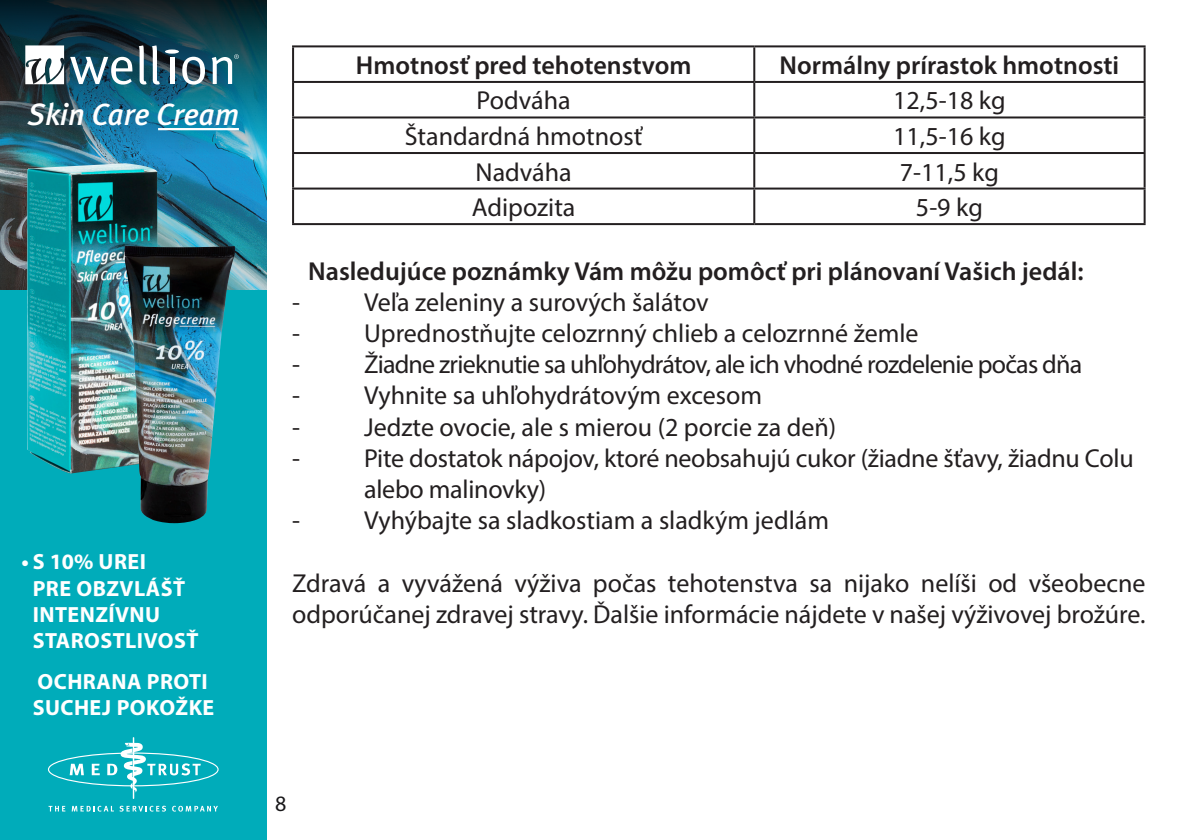
<style>
.page{position:relative;width:1191px;height:840px;background:#fff}
.page>*{position:absolute;margin:0;border:0;box-sizing:border-box;transform-origin:0 0}
.t1{font:italic 500 30.6px "Meta";color:#fff}
.t2{font:26px/31.2px "Myriad Pro";color:#231f20}
.t3{font:600 26px "Myriad Pro";color:#231f20}
.t4{font:26px "Myriad Pro";letter-spacing:-.03em;color:#231f20}
.t5{font:700 22px/26.4px "Myriad Pro";letter-spacing:.02em;color:#fff}
.t6{font:22px "Myriad Pro";color:#181719}
</style>
<div class="page">
<hr style="left:292px;top:45px;width:462px;height:2px;background:#231f20">
<hr style="left:292px;top:47px;width:2px;height:34px;background:#231f20">
<hr style="left:754px;top:45px;width:391px;height:2px;background:#231f20">
<hr style="left:753px;top:47px;width:2px;height:34px;background:#231f20">
<hr style="left:1143px;top:47px;width:2px;height:34px;background:#231f20">
<hr style="left:292px;top:81px;width:462px;height:2px;background:#231f20">
<hr style="left:292px;top:83px;width:2px;height:33px;background:#231f20">
<hr style="left:754px;top:81px;width:391px;height:2px;background:#231f20">
<hr style="left:753px;top:83px;width:2px;height:33px;background:#231f20">
<hr style="left:1143px;top:83px;width:2px;height:33px;background:#231f20">
<hr style="left:292px;top:116px;width:462px;height:2px;background:#231f20">
<hr style="left:292px;top:118px;width:2px;height:34px;background:#231f20">
<hr style="left:754px;top:116px;width:391px;height:2px;background:#231f20">
<hr style="left:753px;top:118px;width:2px;height:34px;background:#231f20">
<hr style="left:1143px;top:118px;width:2px;height:34px;background:#231f20">
<hr style="left:292px;top:152px;width:462px;height:2px;background:#231f20">
<hr style="left:292px;top:154px;width:2px;height:33px;background:#231f20">
<hr style="left:754px;top:152px;width:391px;height:2px;background:#231f20">
<hr style="left:753px;top:154px;width:2px;height:33px;background:#231f20">
<hr style="left:1143px;top:154px;width:2px;height:33px;background:#231f20">
<hr style="left:292px;top:187px;width:462px;height:2px;background:#231f20">
<hr style="left:292px;top:189px;width:2px;height:34px;background:#231f20">
<hr style="left:754px;top:187px;width:391px;height:2px;background:#231f20">
<hr style="left:753px;top:189px;width:2px;height:34px;background:#231f20">
<hr style="left:1143px;top:189px;width:2px;height:34px;background:#231f20">
<hr style="left:292px;top:223px;width:462px;height:2px;background:#231f20">
<hr style="left:754px;top:223px;width:391px;height:2px;background:#231f20">
<div style="left:0;top:289px;width:266px;height:550px;background:#00acba"></div>
<img style="left:0;top:153px;width:266px;height:136px">
<img style="left:0;top:0;width:266px;height:153px">
<svg style="left:139px;top:45px;width:21px;height:39px"></svg>
<div style="left:170px;top:58px;width:5px;height:26px;background:#fff"></div>
<svg style="left:182px;top:57px;width:23px;height:28px"></svg>
<svg style="left:70px;top:57px;width:62px;height:27px"></svg>
<svg style="left:165px;top:49px;width:14px;height:5px"></svg>
<svg style="left:212px;top:54px;width:27px;height:30px"></svg>
<svg style="left:25px;top:45px;width:39px;height:39px"></svg>
<hr style="left:158px;top:128px;width:81px;height:2px;background:#fff">
<svg style="left:70px;top:763px;width:14px;height:11px"></svg>
<svg style="left:92px;top:763px;width:8px;height:11px"></svg>
<svg style="left:107px;top:737px;width:94px;height:61px"></svg>
<svg style="left:49px;top:805px;width:16px;height:6px"></svg>
<svg style="left:72px;top:805px;width:94px;height:6px"></svg>
<svg style="left:172px;top:805px;width:46px;height:6px"></svg>
<img style="left:27px;top:163px;width:131px;height:310px">
<img style="left:124px;top:245px;width:111px;height:278px">
<p class="t1" style="left:27px;top:96px;width:213px">Skin Care Cream</p>
<p class="t5" style="left:33px;top:547px;width:167px;text-indent:-11px">• S 10% UREI<br>PRE OBZVLÁŠŤ<br>INTENZÍVNU<br>STAROSTLIVOSŤ</p>
<p class="t5" style="left:33px;top:666px;width:183px">OCHRANA PROTI<br>SUCHEJ POKOŽKE</p>
<p class="t3" style="left:356px;top:49px;width:337px">Hmotnosť pred tehotenstvom</p>
<p class="t3" style="left:779px;top:49px;width:341px">Normálny prírastok hmotnosti</p>
<p class="t2" style="left:476px;top:85px;width:96px">Podváha</p>
<p class="t2" style="left:893px;top:85px;width:114px">12,5-18 kg</p>
<p class="t2" style="left:405px;top:120px;width:239px">Štandardná hmotnosť</p>
<p class="t2" style="left:893px;top:120px;width:114px">11,5-16 kg</p>
<p class="t2" style="left:475px;top:156px;width:98px">Nadváha</p>
<p class="t2" style="left:900px;top:156px;width:100px">7-11,5 kg</p>
<p class="t2" style="left:472px;top:191px;width:105px">Adipozita</p>
<p class="t2" style="left:916px;top:191px;width:68px">5-9 kg</p>
<p class="t3" style="left:308px;top:254px;width:777px">Nasledujúce poznámky Vám môžu pomôcť pri plánovaní Vašich jedál:</p>
<p class="t2" style="left:292px;top:286px;width:9px">-</p>
<p class="t2" style="left:364px;top:286px;width:346px">Veľa zeleniny a surových šalátov</p>
<p class="t2" style="left:292px;top:317px;width:9px">-</p>
<p class="t2" style="left:364px;top:317px;width:556px">Uprednostňujte celozrnný chlieb a celozrnné žemle</p>
<p class="t2" style="left:292px;top:348px;width:9px">-</p>
<p class="t4" style="left:364px;top:348px;width:720px">Žiadne zrieknutie sa uhľohydrátov, ale ich vhodné rozdelenie počas dňa</p>
<p class="t2" style="left:292px;top:379px;width:9px">-</p>
<p class="t2" style="left:364px;top:379px;width:400px">Vyhnite sa uhľohydrátovým excesom</p>
<p class="t2" style="left:292px;top:410px;width:9px">-</p>
<p class="t2" style="left:364px;top:410px;width:474px">Jedzte ovocie, ale s mierou (2 porcie za deň)</p>
<p class="t2" style="left:292px;top:442px;width:9px">-</p>
<p class="t2" style="left:364px;top:442px;width:771px">Pite dostatok nápojov, ktoré neobsahujú cukor (žiadne šťavy, žiadnu Colu alebo malinovky)</p>
<p class="t2" style="left:292px;top:504px;width:9px">-</p>
<p class="t2" style="left:364px;top:504px;width:466px">Vyhýbajte sa sladkostiam a sladkým jedlám</p>
<p class="t2" style="left:292px;top:566px;width:855px">Zdravá a vyvážená výživa počas tehotenstva sa nijako nelíši od všeobecne odporúčanej zdravej stravy. Ďalšie informácie nájdete v našej výživovej brožúre.</p>
<p class="t6" style="left:275px;top:789px;width:13px">8</p>
</div>
